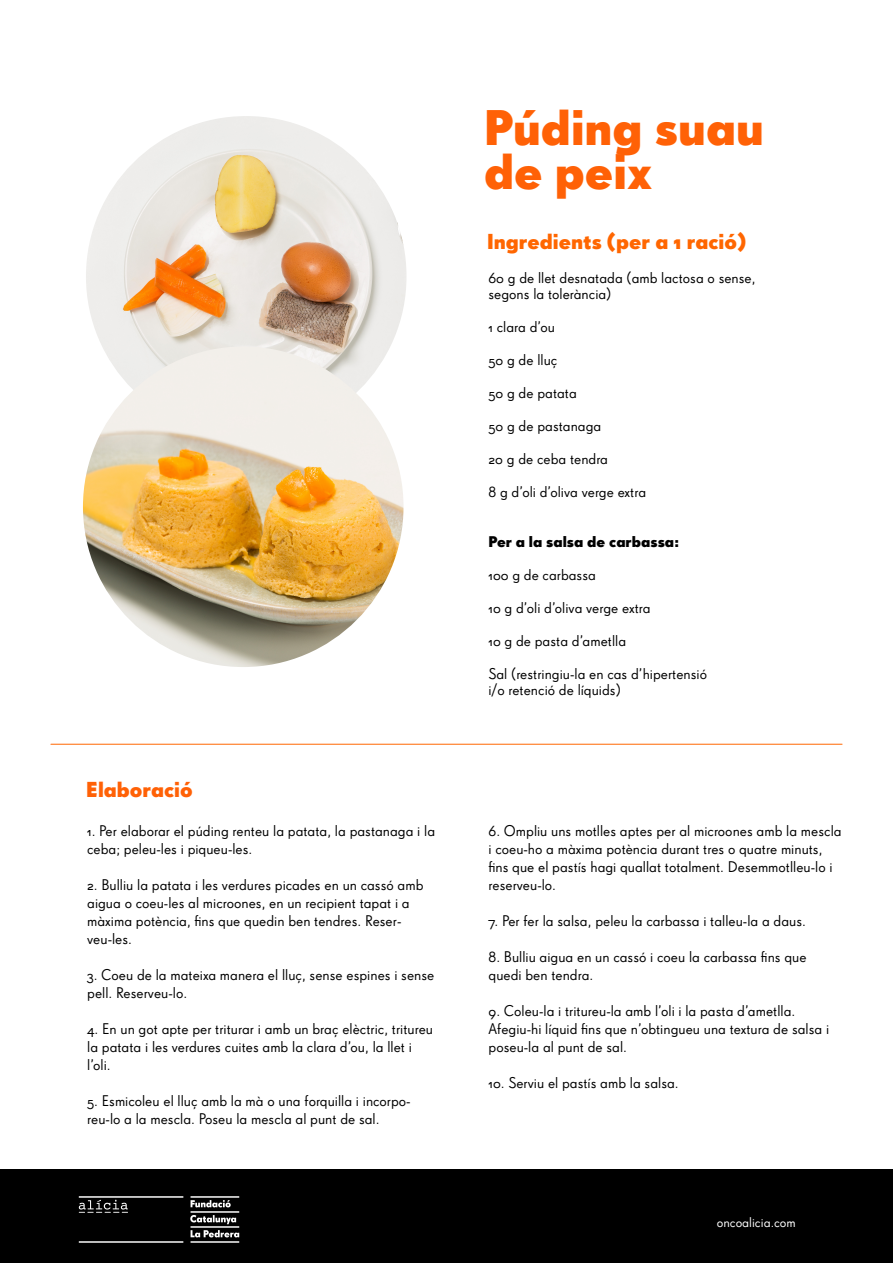
<style>
.page{position:relative;width:893px;height:1263px;background:#fff}
.page>*{position:absolute;margin:0;border:0;box-sizing:border-box;transform-origin:0 0}
.t1{font:48.45px/43.5px "Super Grotesk OT Bld";color:#ff6106}
.t2{font:21px "Super Grotesk OT Bld";color:#f60}
.t3{font:21px "Super Grotesk OT Bld";color:#ff6106}
.t4{font:15px/18px "Super Grotesk OT";color:#000}
.t5{font:15px "Super Grotesk OT Bld";color:#000}
.t6{font:13.5px "Super Grotesk OT";color:#fff}
</style>
<div class="page">
<img style="left:86px;top:116px;width:320px;height:321px;border-radius:160px">
<hr style="left:51px;top:744px;width:791px;height:1px;background:#f60">
<div style="left:0;top:1170px;width:893px;height:93px;background:#000"></div>
<img style="left:78px;top:1196px;width:162px;height:47px">
<img style="left:83px;top:346px;width:320px;height:321px;border-radius:160px">
<h2 class="t3" style="left:86px;top:776px;width:108px">Elaboració</h2>
<p class="t4" style="left:87px;top:822px;width:349px">1. Per elaborar el púding renteu la patata, la pastanaga i la ceba; peleu-les i piqueu-les.</p>
<p class="t4" style="left:87px;top:876px;width:338px">2. Bulliu la patata i les verdures picades en un cassó amb aigua o coeu-les al microones, en un recipient tapat i a màxima potència, fins que quedin ben tendres. Reser&shy;veu-les.</p>
<p class="t4" style="left:87px;top:966px;width:349px">3. Coeu de la mateixa manera el lluç, sense espines i sense pell. Reserveu-lo.</p>
<p class="t4" style="left:87px;top:1020px;width:347px">4. En un got apte per triturar i amb un braç elèctric, tritureu la patata i les verdures cuites amb la clara d’ou, la llet i l’oli.</p>
<p class="t4" style="left:87px;top:1092px;width:325px">5. Esmicoleu el lluç amb la mà o una forquilla i incorpo&shy;reu-lo a la mescla. Poseu la mescla al punt de sal.</p>
<h1 class="t1" style="left:484px;top:106px;width:282px">Púding suau de peix</h1>
<h2 class="t2" style="left:487px;top:228px;width:260px">Ingredients (per a 1 ració)</h2>
<p class="t4" style="left:488px;top:269px;width:269px;line-height:16.5px">60 g de llet desnatada (amb lactosa o sense, segons la tolerància)</p>
<p class="t4" style="left:488px;top:318px;width:68px">1 clara d’ou</p>
<p class="t4" style="left:488px;top:351px;width:70px">50 g de lluç</p>
<p class="t4" style="left:488px;top:384px;width:90px">50 g de patata</p>
<p class="t4" style="left:488px;top:417px;width:114px">50 g de pastanaga</p>
<p class="t4" style="left:488px;top:450px;width:121px">20 g de ceba tendra</p>
<p class="t4" style="left:488px;top:483px;width:159px">8 g d’oli d’oliva verge extra</p>
<p class="t5" style="left:488px;top:532px;width:193px">Per a la salsa de carbassa:</p>
<p class="t4" style="left:488px;top:566px;width:109px">100 g de carbassa</p>
<p class="t4" style="left:488px;top:599px;width:164px">10 g d’oli d’oliva verge extra</p>
<p class="t4" style="left:488px;top:632px;width:139px">10 g de pasta d’ametlla</p>
<p class="t4" style="left:488px;top:665px;width:220px;line-height:16.5px">Sal (restringiu-la en cas d’hipertensió i/o retenció de líquids)</p>
<p class="t4" style="left:489px;top:822px;width:355px">6. Ompliu uns motlles aptes per al microones amb la mescla i coeu-ho a màxima potència durant tres o quatre minuts, fins que el pastís hagi quallat totalment. Desemmotlleu-lo i reserveu-lo.</p>
<p class="t4" style="left:489px;top:912px;width:319px">7. Per fer la salsa, peleu la carbassa i talleu-la a daus.</p>
<p class="t4" style="left:489px;top:948px;width:320px">8. Bulliu aigua en un cassó i coeu la carbassa fins que quedi ben tendra.</p>
<p class="t4" style="left:489px;top:1002px;width:342px">9. Coleu-la i tritureu-la amb l’oli i la pasta d’ametlla.<br>Afegiu-hi líquid fins que n’obtingueu una textura de salsa i poseu-la al punt de sal.</p>
<p class="t4" style="left:489px;top:1074px;width:192px">10. Serviu el pastís amb la salsa.</p>
<p class="t6" style="left:717px;top:1215px;width:80px">oncoalicia.com</p>
</div>
